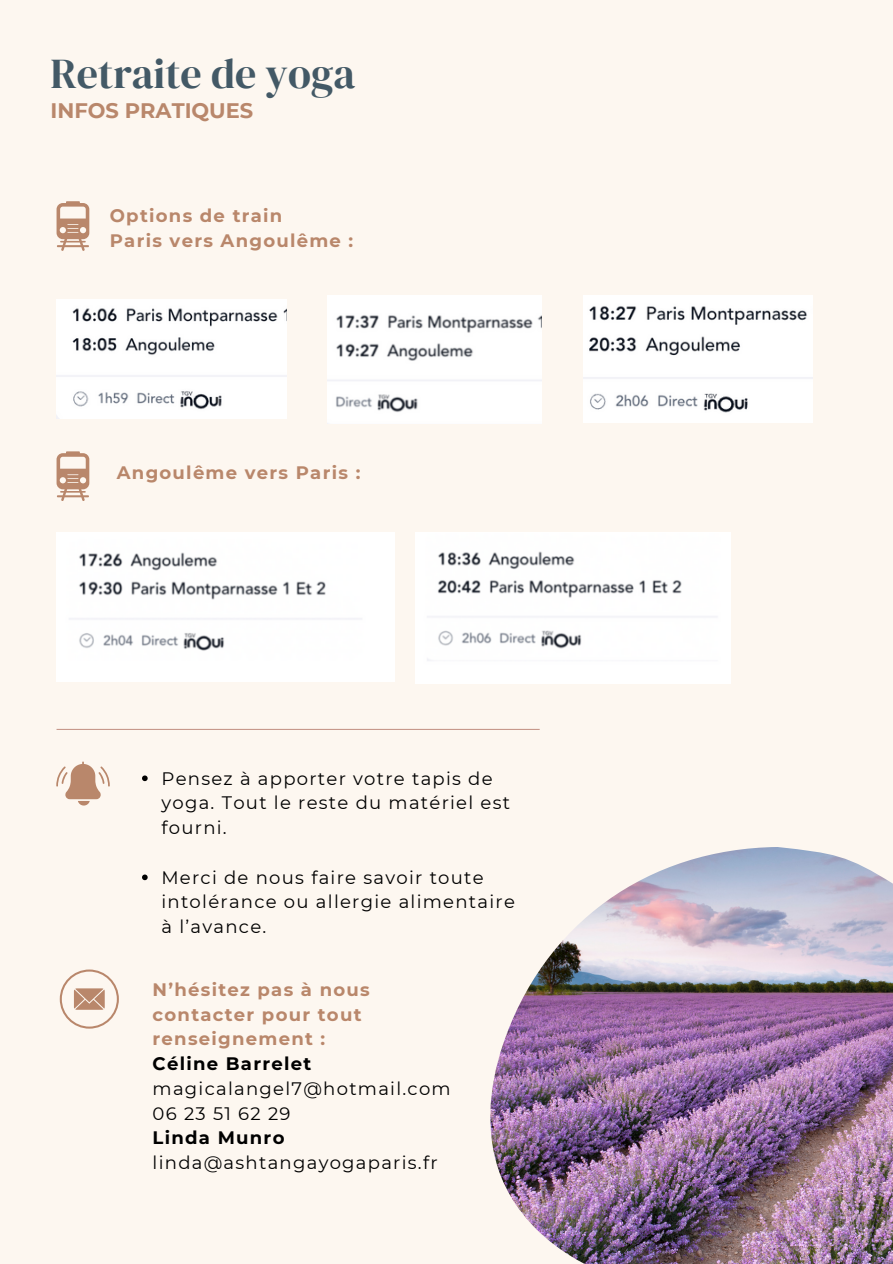
<style>
.page{position:relative;width:893px;height:1264px;background:#fff}
.page>*{position:absolute;margin:0;border:0;box-sizing:border-box;transform-origin:0 0}
.t1{font:42px "DM Serif Display";color:#435966}
.t2{font:700 21px "Montserrat";color:#b9876b}
.t3{font:18px/24.8px "Montserrat";letter-spacing:.07em;color:#000}
.t4{font:700 18px/24.8px "Montserrat";letter-spacing:.07em;color:#b9876b}
.s1{font-weight:700}
</style>
<div class="page">
<div style="left:0;top:0;width:892px;height:1263px;background:#fdf7f0"></div>
<img style="left:490px;top:847px;width:402px;height:416px">
<hr style="left:57px;top:729px;width:482px;height:1px;background:#c7998c">
<img style="left:57px;top:299px;width:229px;height:119px">
<img style="left:328px;top:296px;width:213px;height:127px">
<img style="left:583px;top:296px;width:229px;height:126px">
<img style="left:57px;top:532px;width:337px;height:149px">
<img style="left:415px;top:532px;width:315px;height:151px">
<svg style="left:56px;top:761px;width:54px;height:44px"></svg>
<svg style="left:57px;top:451px;width:32px;height:50px"></svg>
<svg style="left:57px;top:201px;width:32px;height:50px"></svg>
<svg style="left:60px;top:969px;width:59px;height:59px"></svg>
<svg style="left:142px;top:775px;width:6px;height:6px"></svg>
<svg style="left:142px;top:874px;width:6px;height:6px"></svg>
<p class="t1" style="left:50px;top:45px;width:306px">Retraite de yoga</p>
<p class="t2" style="left:50px;top:98px;width:204px">INFOS PRATIQUES</p>
<p class="t4" style="left:110px;top:203px;width:174px">Options de train</p>
<p class="t4" style="left:110px;top:228px;width:245px">Paris vers Angoulême :</p>
<p class="t4" style="left:117px;top:460px;width:245px">Angoulême vers Paris :</p>
<p class="t3" style="left:161px;top:765px;width:350px">Pensez à apporter votre tapis de yoga. Tout le reste du matériel est fourni.</p>
<p class="t3" style="left:161px;top:864px;width:355px">Merci de nous faire savoir toute intolérance ou allergie alimentaire à l’avance.</p>
<p class="t4" style="left:153px;top:977px;width:219px">N’hésitez pas à nous contacter pour tout renseignement :</p>
<p class="t3" style="left:153px;top:1051px;width:299px"><span class="s1">Céline Barrelet </span>magicalangel7@hotmail.com</p>
<p class="t3" style="left:153px;top:1100px;width:139px">06 23 51 62 29</p>
<p class="t3" style="left:153px;top:1125px;width:286px"><span class="s1">Linda Munro </span>linda@ashtangayogaparis.fr</p>
</div>
